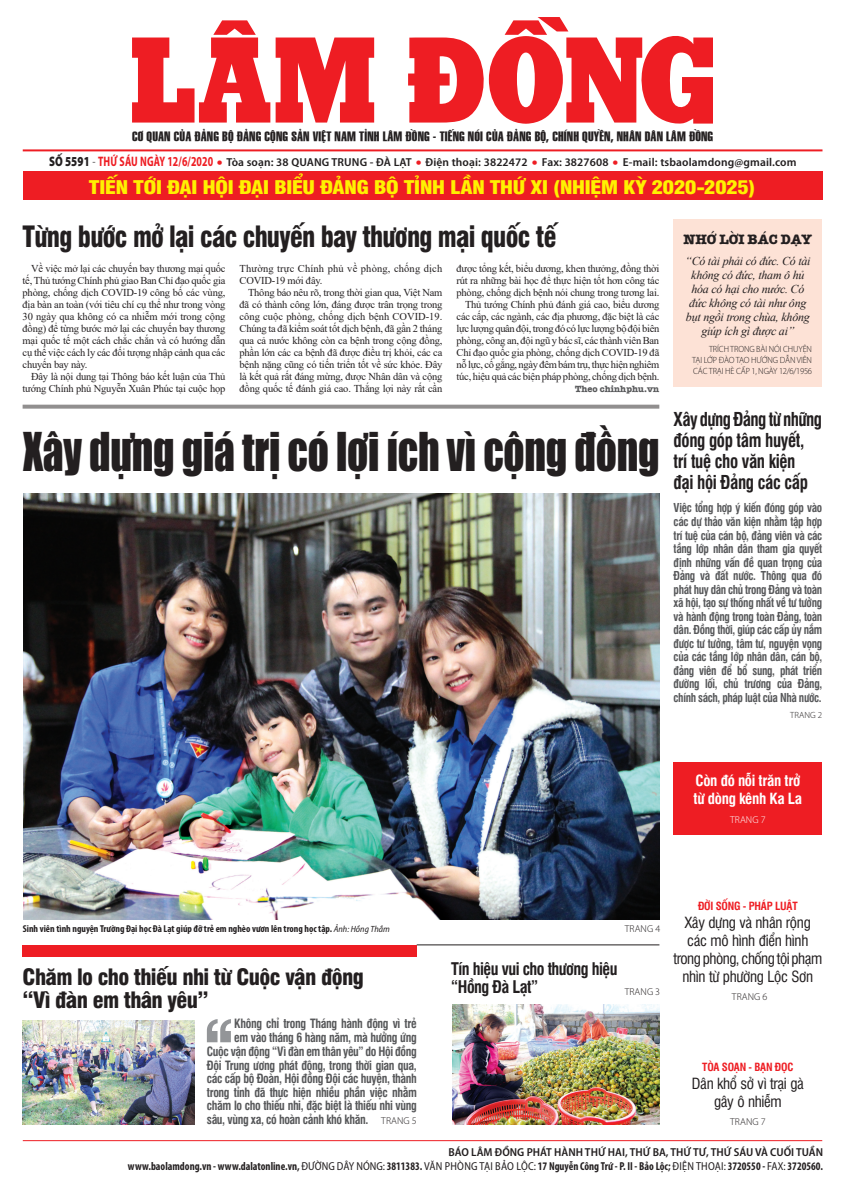
<style>
.page{position:relative;width:842px;height:1191px;background:#fff}
.page>*{position:absolute;margin:0;border:0;box-sizing:border-box;transform-origin:0 0}
.Tit_01{font:49.5px "UTM Impact";letter-spacing:-.005em;color:#231f20;scale:.84 1}
.Tit_02{font:28.6px "UTM Swiss 721 Black Condensed";letter-spacing:-.03em;color:#231f20;scale:.9 1}
.Tit_02-2{font:22px "UTM Swiss 721 Black Condensed";letter-spacing:-.03em;color:#231f20}
.Tit_02-3{font:700 18.7px/21px "UTM Swiss Condensed";letter-spacing:-.02em;color:#231f20;scale:.91 1}
.Chappo_01{font:18.4px "UTM Swiss 721 Black Condensed";letter-spacing:-.035em;color:#fff101;scale:1.2 1}
.Tit_02-4{font:700 17px "UTM Swiss Condensed";letter-spacing:-.03em;color:#231f20;scale:.95 1}
.Xem_tiep{font:15px "UTM Swiss Condensed";letter-spacing:-.02em;color:#231f20}
.Xem_tiep-2{font:700 15px "UTM Swiss Condensed";letter-spacing:-.02em;color:#fff}
.Tit_xen_01{font:700 13.5px "SFU American Type";color:#231f20}
.Tit_dan_01{font:13px "SFU Swiss BT Extra Compressed";letter-spacing:.01em;color:#231f20;scale:1.15 1}
.Nhan{font:700 12.5px "UTM Swiss Condensed";letter-spacing:-.03em;color:#57585a;scale:.94 1}
.Nhan-2{font:700 12px/13.5px "UTM Swiss Condensed";letter-spacing:-.03em;color:#57585a;text-align:justify;scale:.93 1}
.Body_Text{font:italic 12px/14px "Times New Roman";letter-spacing:-.02em;color:#231f20;text-align:center}
.Chappo_01-2{font:700 condensed 11.6px "Myriad Pro";color:#231f20;scale:.95 1}
.Chappo_01-3{font:600 semi-condensed 11.6px "Myriad Pro";letter-spacing:.01em;color:#231f20;scale:1.07 1}
.Chappo_01-4{font:600 semi-condensed 11.6px "Myriad Pro";letter-spacing:.01em;color:#231f20}
.Tit_03{font:700 11px "UTM Swiss Condensed";letter-spacing:-.02em;color:#ee1d23}
.Body_Text-2{font:10.5px/12px "Times New Roman";letter-spacing:-.02em;color:#231f20;text-align:justify}
.Body_Text-3{font:10.5px/12px "Times New Roman";letter-spacing:.015em;color:#231f20}
.Chu_thich_anh{font:700 condensed 10px "Myriad Pro";color:#231f20}
.Xem_tiep-3{font:300 10px "Myriad Pro";letter-spacing:.01em;color:#231f20}
.Xem_tiep-4{font:300 10px "Myriad Pro";letter-spacing:.01em;color:#fff}
.Xem_tiep-5{font:300 9px/11px "Myriad Pro";letter-spacing:-.01em;color:#231f20;scale:.95 1}
.Tac_gia_01{font:700 9px "SFU American Type";color:#57585a}
.Xem_tiep-6{font:300 9px "Myriad Pro";letter-spacing:-.01em;color:#231f20}
.s1{font-weight:900;font-stretch:normal;font-size:13.8px}
.s2{font-weight:300;font-stretch:normal;font-size:13.8px}
.s3{font-weight:700;font-size:13.8px;color:#ee1d23}
.s4{font-family:"VNI Times";font-weight:400;font-stretch:normal;font-size:8.8px;color:#ee1d23}
.s5{font-weight:400;font-style:italic;font-stretch:semi-condensed;font-size:9px}
.s6{font-weight:400;font-stretch:semi-condensed}
</style>
<div class="page">
<hr style="left:417px;top:944px;width:242px;height:1px;background:#231f20">
<div style="left:23px;top:172px;width:800px;height:28px;background:#ee1d23"></div>
<hr style="left:23px;top:1140px;width:799px;height:1px;background:#ee1d23">
<svg style="left:132px;top:20px;width:138px;height:103px"></svg>
<svg style="left:276px;top:38px;width:98px;height:85px"></svg>
<svg style="left:408px;top:17px;width:305px;height:107px"></svg>
<hr style="left:23px;top:149px;width:799px;height:2px;background:#ee1d23">
<div style="left:23px;top:945px;width:394px;height:11px;background:#ee1d23"></div>
<div style="left:674px;top:219px;width:148px;height:167px;background:#fde2d6"></div>
<div style="left:674px;top:761px;width:148px;height:73px;background:#ee1d23"></div>
<svg style="left:23px;top:404px;width:636px;height:4px;background:#a3a1a1"></svg>
<svg style="left:207px;top:1019px;width:24px;height:23px"></svg>
<img style="left:23px;top:1020px;width:171px;height:104px">
<img style="left:452px;top:1004px;width:207px;height:120px">
<img style="left:23px;top:493px;width:637px;height:427px">
<p class="Tit_dan_01" style="left:132px;top:126px;width:507px">CƠ QUAN CỦA ĐẢNG BỘ ĐẢNG CỘNG SẢN VIỆT NAM TỈNH LÂM ĐỒNG - TIẾNG NÓI CỦA ĐẢNG BỘ, CHÍNH QUYỀN, NHÂN DÂN LÂM ĐỒNG</p>
<p class="Chappo_01-3" style="left:49px;top:154px;width:700px"><span class="s1">SỐ 5591</span> <span class="s2">-</span> <span class="s3">THỨ SÁU NGÀY 12/6/2020</span> <span class="s4">°</span> Tòa soạn: 38 QUANG TRUNG - ĐÀ LẠT <span class="s4">°</span> Điện thoại: 3822472 <span class="s4">°</span> Fax: 3827608 <span class="s4">°</span> E-mail: tsbaolamdong@gmail.com</p>
<p class="Chappo_01" style="left:89px;top:173px;width:557px">TIẾN TỚI ĐẠI HỘI ĐẠI BIỂU ĐẢNG BỘ TỈNH LẦN THỨ XI (NHIỆM KỲ 2020-2025)</p>
<p class="Tit_02" style="left:23px;top:215px;width:595px">Từng bước mở lại các chuyến bay thương mại quốc tế</p>
<p class="Body_Text-2" style="left:23px;top:262px;width:204px;text-indent:9px">Về việc mở lại các chuyến bay thương mại quốc tế, Thủ tướng Chính phủ giao Ban Chỉ đạo quốc gia phòng, chống dịch COVID-19 công bố các vùng, địa bàn an toàn (với tiêu chí cụ thể như trong vòng 30 ngày qua không có ca nhiễm mới trong cộng đồng) để từng bước mở lại các chuyến bay thương mại quốc tế một cách chắc chắn và có hướng dẫn cụ thể việc cách ly các đối tượng nhập cảnh qua các chuyến bay này.</p>
<p class="Body_Text-2" style="left:23px;top:370px;width:204px;text-align:right">Đây là nội dung tại Thông báo kết luận của Thủ tướng Chính phủ Nguyễn Xuân Phúc tại cuộc họp</p>
<p class="Body_Text-2" style="left:456px;top:262px;width:204px">được tổng kết, biểu dương, khen thưởng, đồng thời rút ra những bài học để thực hiện tốt hơn công tác phòng, chống dịch bệnh nói chung trong tương lai.</p>
<p class="Body_Text-2" style="left:456px;top:298px;width:204px;text-indent:9px">Thủ tướng Chính phủ đánh giá cao, biểu dương các cấp, các ngành, các địa phương, đặc biệt là các lực lượng quân đội, trong đó có lực lượng bộ đội biên phòng, công an, đội ngũ y bác sĩ, các thành viên Ban Chỉ đạo quốc gia phòng, chống dịch COVID-19 đã nỗ lực, cố gắng, ngày đêm bám trụ, thực hiện nghiêm túc, hiệu quả các biện pháp phòng, chống dịch bệnh.</p>
<p class="Tac_gia_01" style="left:575px;top:382px;width:86px">Theo chinhphu.vn</p>
<p class="Tit_01" style="left:23px;top:416px;width:759px">Xây dựng giá trị có lợi ích vì cộng đồng</p>
<p class="Body_Text-3" style="left:240px;top:262px;width:204px">Thường trực Chính phủ về phòng, chống dịch<br>COVID-19 mới đây.</p>
<p class="Body_Text-2" style="left:240px;top:286px;width:204px;text-indent:9px">Thông báo nêu rõ, trong thời gian qua, Việt Nam đã có thành công lớn, đáng được trân trọng trong công cuộc phòng, chống dịch bệnh COVID-19.<br>Chúng ta đã kiểm soát tốt dịch bệnh, đã gần 2 tháng qua cả nước không còn ca bệnh trong cộng đồng, phần lớn các ca bệnh đã được điều trị khỏi, các ca bệnh nặng cũng có tiến triển tốt về sức khỏe. Đây là kết quả rất đáng mừng, được Nhân dân và cộng đồng quốc tế đánh giá cao. Thắng lợi này rất cần</p>
<p class="Tit_xen_01" style="left:684px;top:228px;width:130px">NHỚ LỜI BÁC DẠY</p>
<p class="Body_Text" style="left:685px;top:253px;width:127px">“Có tài phải có đức. Có tài không có đức, tham ô hủ hóa có hại cho nước. Có đức không có tài như ông bụt ngồi trong chùa, không giúp ích gì được ai”</p>
<p class="Xem_tiep-5" style="left:709px;top:343px;width:110px">TRÍCH TRONG BÀI NÓI CHUYỆN</p>
<p class="Xem_tiep-5" style="left:692px;top:354px;width:128px">TẠI LỚP ĐÀO TẠO HƯỚNG DẪN VIÊN<br>CÁC TRẠI HÈ CẤP 1, NGÀY 12/6/1956</p>
<p class="Tit_02-3" style="left:674px;top:407px;width:165px">Xây dựng Đảng từ những đóng góp tâm huyết,</p>
<p class="Tit_02-3" style="left:674px;top:449px;width:135px">trí tuệ cho văn kiện</p>
<p class="Tit_02-3" style="left:674px;top:470px;width:149px">đại hội Đảng các cấp</p>
<p class="Nhan-2" style="left:674px;top:500px;width:161px">Việc tổng hợp ý kiến đóng góp vào các dự thảo văn kiện nhằm tập hợp trí tuệ của cán bộ, đảng viên và các tầng lớp nhân dân tham gia quyết định những vấn đề quan trọng của Đảng và đất nước. Thông qua đó phát huy dân chủ trong Đảng và toàn xã hội, tạo sự thống nhất về tư tưởng và hành động trong toàn Đảng, toàn dân. Đồng thời, giúp các cấp ủy nắm được tư tưởng, tâm tư, nguyện vọng của các tầng lớp nhân dân, cán bộ, đảng viên để bổ sung, phát triển đường lối, chủ trương của Đảng, chính sách, pháp luật của Nhà nước.</p>
<p class="Xem_tiep-6" style="left:790px;top:710px;width:33px">TRANG 2</p>
<p class="Xem_tiep-2" style="left:695px;top:769px;width:106px">Còn đó nỗi trăn trở</p>
<p class="Xem_tiep-2" style="left:694px;top:787px;width:110px">từ dòng kênh Ka La</p>
<p class="Xem_tiep-4" style="left:730px;top:813px;width:37px">TRANG 7</p>
<p class="Chu_thich_anh" style="left:23px;top:922px;width:369px">Sinh viên tình nguyện Trường Đại học Đà Lạt giúp đỡ trẻ em nghèo vươn lên trong học tập. <span class="s5">Ảnh: Hồng Thắm</span></p>
<p class="Tit_02-2" style="left:23px;top:960px;width:343px">Chăm lo cho thiếu nhi từ Cuộc vận động</p>
<p class="Tit_02-2" style="left:23px;top:983px;width:188px">“Vì đàn em thân yêu”</p>
<p class="Nhan" style="left:234px;top:1014px;width:196px">Không chỉ trong Tháng hành động vì trẻ</p>
<p class="Nhan" style="left:234px;top:1027px;width:196px">em vào tháng 6 hàng năm, mà hưởng ứng</p>
<p class="Nhan" style="left:207px;top:1041px;width:225px">Cuộc vận động “Vì đàn em thân yêu” do Hội đồng</p>
<p class="Nhan" style="left:207px;top:1055px;width:225px">Đội Trung ương phát động, trong thời gian qua,</p>
<p class="Nhan" style="left:207px;top:1068px;width:225px">các cấp bộ Đoàn, Hội đồng Đội các huyện, thành</p>
<p class="Nhan" style="left:207px;top:1082px;width:225px">trong tỉnh đã thực hiện nhiều phần việc nhằm</p>
<p class="Nhan" style="left:207px;top:1095px;width:225px">chăm lo cho thiếu nhi, đặc biệt là thiếu nhi vùng</p>
<p class="Nhan" style="left:207px;top:1109px;width:173px">sâu, vùng xa, có hoàn cảnh khó khăn.</p>
<p class="Xem_tiep-3" style="left:381px;top:1115px;width:37px">TRANG 5</p>
<p class="Xem_tiep-3" style="left:625px;top:923px;width:37px">TRANG 4</p>
<p class="Tit_02-4" style="left:451px;top:956px;width:177px">Tín hiệu vui cho thương hiệu</p>
<p class="Tit_02-4" style="left:451px;top:974px;width:93px">“Hồng Đà Lạt”</p>
<p class="Xem_tiep-3" style="left:625px;top:985px;width:37px">TRANG 3</p>
<p class="Tit_03" style="left:698px;top:898px;width:101px">ĐỜI SỐNG - PHÁP LUẬT</p>
<p class="Xem_tiep" style="left:685px;top:911px;width:127px">Xây dựng và nhân rộng</p>
<p class="Xem_tiep" style="left:687px;top:929px;width:123px">các mô hình điển hình</p>
<p class="Xem_tiep" style="left:673px;top:947px;width:150px">trong phòng, chống tội phạm</p>
<p class="Xem_tiep" style="left:682px;top:965px;width:132px">nhìn từ phường Lộc Sơn</p>
<p class="Xem_tiep-3" style="left:732px;top:991px;width:37px">TRANG 6</p>
<p class="Tit_03" style="left:702px;top:1058px;width:93px">TÒA SOẠN - BẠN ĐỌC</p>
<p class="Xem_tiep" style="left:692px;top:1072px;width:114px">Dân khổ sở vì trại gà</p>
<p class="Xem_tiep" style="left:714px;top:1090px;width:69px">gây ô nhiễm</p>
<p class="Xem_tiep-3" style="left:730px;top:1115px;width:37px">TRANG 7</p>
<p class="Chappo_01-4" style="left:448px;top:1144px;width:376px">BÁO LÂM ĐỒNG PHÁT HÀNH THỨ HAI, THỨ BA, THỨ TƯ, THỨ SÁU VÀ CUỐI TUẦN</p>
<p class="Chappo_01-2" style="left:128px;top:1158px;width:733px">www.baolamdong.vn - www.dalatonline.vn, <span class="s6">ĐƯỜNG DÂY NÓNG:</span> 3811383. <span class="s6">VĂN PHÒNG TẠI BẢO LỘC:</span> 17 Nguyễn Công Trứ - P. II - Bảo Lộc; <span class="s6">ĐIỆN THOẠI:</span> 3720550 - <span class="s6">FAX:</span> 3720560.</p>
</div>
